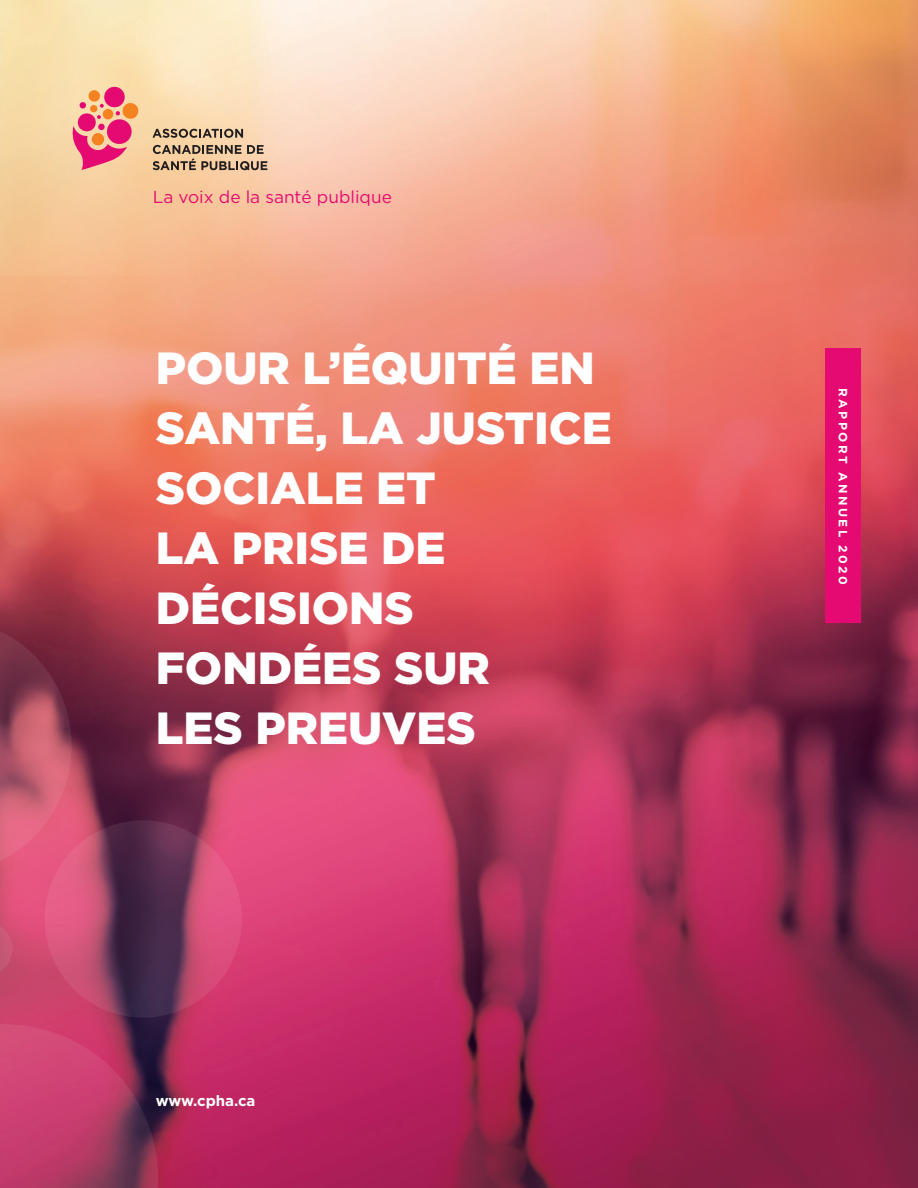
<style>
.page{position:relative;width:918px;height:1188px;background:#fff}
.page>*{position:absolute;margin:0;border:0;box-sizing:border-box;transform-origin:0 0}
.Heading_Cover{font:900 45px/60px "Gotham";color:#fff}
.t1{font:17.25px "Gotham HTF";color:#e50a71}
.Body_Regular{font:700 15px "Gotham";color:#fff}
.t2{font:700 12px "Gotham";letter-spacing:.2em;color:#fff}
</style>
<div class="page">
<img style="left:0;top:0;width:918px;height:1188px">
<svg style="left:30px;top:806px;width:218px;height:226px;background:#9a3d63"></svg>
<svg style="left:0;top:918px;width:16px;height:62px"></svg>
<svg style="left:0;top:613px;width:89px;height:279px;background:#ae4962"></svg>
<svg style="left:0;top:1003px;width:179px;height:185px;background:#a43760"></svg>
<div style="left:825px;top:348px;width:35px;height:275px;background:#e50972"></div>
<svg style="left:153px;top:129px;width:90px;height:9px"></svg>
<svg style="left:153px;top:145px;width:114px;height:25px;background:#b09478"></svg>
<svg style="left:73px;top:87px;width:66px;height:83px;background:#f08486"></svg>
<p class="t1" style="left:153px;top:188px;width:241px">La voix de la santé publique</p>
<p class="Heading_Cover" style="left:156px;top:338px;width:458px">POUR L’ÉQUITÉ EN<br>SANTÉ, LA JUSTICE<br>SOCIALE ET</p>
<p class="Heading_Cover" style="left:156px;top:518px;width:291px">LA PRISE DE<br>DÉCISIONS</p>
<p class="Heading_Cover" style="left:156px;top:638px;width:336px">FONDÉES SUR<br>LES PREUVES</p>
<p class="Body_Regular" style="left:156px;top:1090px;width:101px">www.cpha.ca</p>
<p class="t2" style="left:851px;top:388px;width:198px;rotate:90deg">RAPPORT ANNUEL 2020</p>
</div>
